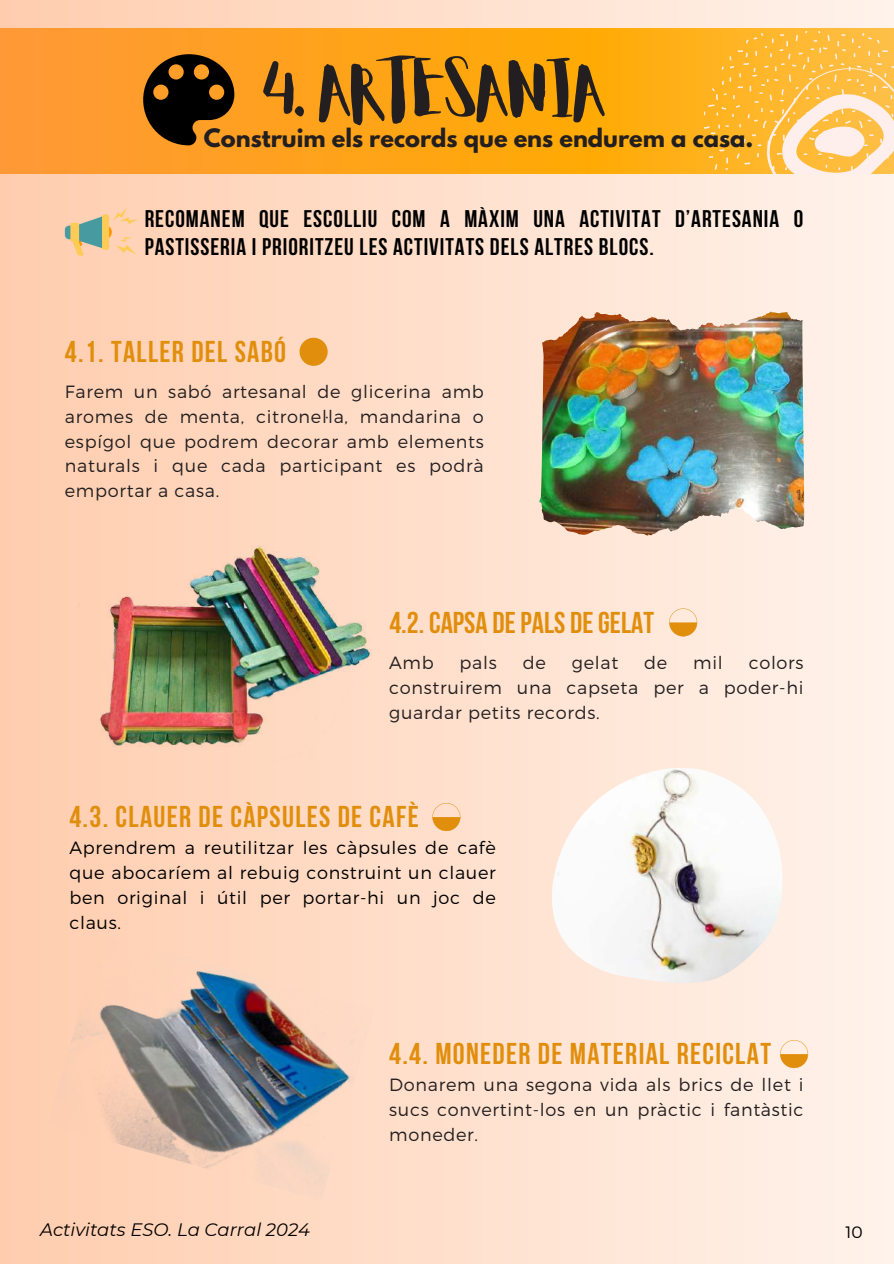
<style>
.page{position:relative;width:894px;height:1264px;background:#fff}
.page>*{position:absolute;margin:0;border:0;box-sizing:border-box;transform-origin:0 0}
.t1{font:64.8px "Aloja Extended";letter-spacing:-.08em;color:#231f20}
.t2{font:700 30px "Bebas Neue";letter-spacing:.045em;color:#e18e0c}
.t3{font:700 30px "Bebas Neue";color:#e18e0c}
.t4{font:700 24px/28.2px "Bebas Neue";letter-spacing:.04em;color:#000}
.t5{font:700 22.5px "League Spartan";color:#231f20}
.t6{font:italic 18px "Montserrat";color:#000}
.t7{font:300 17.7px/24.8px "Montserrat";letter-spacing:.04em;color:#231f20;text-align:justify}
.t8{font:300 17.7px/24.8px "Montserrat";letter-spacing:.04em;color:#000;text-align:justify}
.t9{font:300 16.5px "Montserrat";color:#000}
</style>
<div class="page">
<div style="left:0;top:0;width:893px;height:1263px;background:linear-gradient(to right,#ffcdae,#f9eee6)"></div>
<svg style="left:0;top:28px;width:893px;height:145px;background:#fea31a"></svg>
<svg style="left:704px;top:31px;width:190px;height:143px;background:#fec357"></svg>
<svg style="left:65px;top:208px;width:73px;height:48px;background:#dec59e"></svg>
<img style="left:600px;top:312px;width:203px;height:198px">
<svg style="left:143px;top:54px;width:91px;height:91px;background:#603b0e"></svg>
<div style="left:299px;top:338px;width:28px;height:28px;background:#e18e0c;border-radius:50%"></div>
<svg style="left:669px;top:608px;width:28px;height:28px"></svg>
<svg style="left:432px;top:803px;width:28px;height:28px"></svg>
<img style="left:550px;top:767px;width:239px;height:219px">
<svg style="left:780px;top:1040px;width:27px;height:28px"></svg>
<img style="left:65px;top:510px;width:340px;height:252px">
<img style="left:48px;top:933px;width:326px;height:267px">
<h1 class="t1" style="left:263px;top:62px;width:349px">4. ARTESANIA</h1>
<p class="t5" style="left:204px;top:127px;width:550px">Construim els records que ens endurem a casa.</p>
<h3 class="t4" style="left:145px;top:207px;width:660px">RECOMANEM QUE ESCOLLIU COM A MÀXIM UNA ACTIVITAT D’ARTESANIA O<br>PASTISSERIA I PRIORITZEU LES ACTIVITATS DELS ALTRES BLOCS.</h3>
<h2 class="t2" style="left:65px;top:339px;width:223px">4.1. TALLER DEL SABÓ</h2>
<p class="t7" style="left:65px;top:378px;width:420px">Farem un sabó artesanal de glicerina amb aromes de menta, citronel·la, mandarina o espígol que podrem decorar amb elements naturals i que cada participant es podrà emportar a casa.</p>
<h2 class="t3" style="left:389px;top:610px;width:266px">4.2. CAPSA DE PALS DE GELAT</h2>
<p class="t7" style="left:389px;top:649px;width:46px">Amb</p>
<p class="t7" style="left:459px;top:649px;width:39px">pals</p>
<p class="t7" style="left:522px;top:649px;width:25px">de</p>
<p class="t7" style="left:571px;top:649px;width:48px">gelat</p>
<p class="t7" style="left:644px;top:649px;width:25px">de</p>
<p class="t7" style="left:693px;top:649px;width:31px">mil</p>
<p class="t7" style="left:389px;top:649px;width:416px;text-indent:359px">colors construirem una capseta per a poder-hi guardar petits records.</p>
<h2 class="t2" style="left:69px;top:804px;width:351px">4.3. CLAUER DE CÀPSULES DE CAFÈ</h2>
<p class="t8" style="left:69px;top:834px;width:428px">Aprendrem a reutilitzar les càpsules de cafè que abocaríem al rebuig construint un clauer ben original i útil per portar-hi un joc de claus.</p>
<p class="t6" style="left:40px;top:1218px;width:271px">Activitats ESO. La Carral 2024</p>
<h2 class="t2" style="left:389px;top:1041px;width:383px">4.4. MONEDER DE MATERIAL RECICLAT</h2>
<p class="t7" style="left:389px;top:1071px;width:416px">Donarem una segona vida als brics de llet i sucs convertint-los en un pràctic i fantàstic moneder.</p>
<p class="t9" style="left:845px;top:1221px;width:19px">10</p>
</div>
